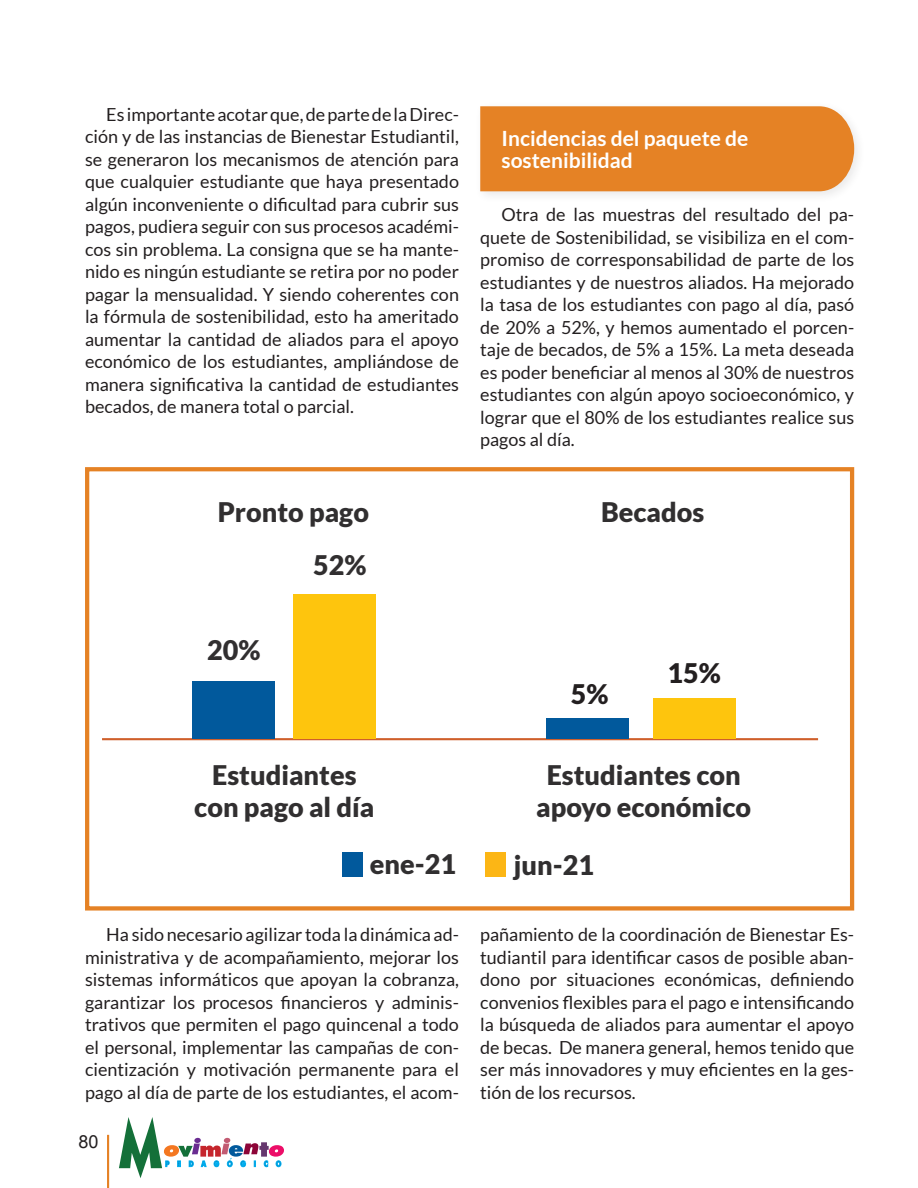
<style>
.page{position:relative;width:918px;height:1188px;background:#fff}
.page>*{position:absolute;margin:0;border:0;box-sizing:border-box;transform-origin:0 0}
.t1{font:900 27px/32.4px "Lato";color:#312f30;text-align:center}
.t2{font:900 27px "Lato";color:#231f20}
.t3{font:700 21px/22.5px "Lato";color:#fff}
.t4{font:18px/22.5px "Lato";color:#231f20;text-align:justify}
.t5{font:18px "Arial";color:#231f20}
.t6{font:12px "Times New Roman";color:#00aeef}
</style>
<div class="page">
<hr style="left:107px;top:1135px;width:2px;height:53px;background:#e58225">
<svg style="left:119px;top:1117px;width:165px;height:61px"></svg>
<div style="left:474px;top:100px;width:392px;height:103px;background:#231f20;opacity:.1"></div>
<div style="left:480px;top:106px;width:374px;height:85px;background:#e58225"></div>
<div style="left:85px;top:467px;width:769px;height:444px;border:4px solid #e58225"></div>
<hr style="left:102px;top:738px;width:716px;height:2px;background:#cf5f2b">
<div style="left:192px;top:681px;width:83px;height:58px;background:#01599c"></div>
<div style="left:546px;top:718px;width:83px;height:21px;background:#01599c"></div>
<div style="left:293px;top:594px;width:83px;height:145px;background:#fec50d"></div>
<div style="left:653px;top:698px;width:83px;height:41px;background:#fec50d"></div>
<div style="left:342px;top:852px;width:21px;height:24px;background:#01599c"></div>
<div style="left:485px;top:852px;width:21px;height:24px;background:#fcb615"></div>
<p class="t4" style="left:85px;top:103px;width:375px;text-indent:21px">Es importante acotar que, de parte de la Direc&shy;ción y de las instancias de Bienestar Estudiantil, se generaron los mecanismos de atención para que cualquier estudiante que haya presentado algún inconveniente o dificultad para cubrir sus pagos, pudiera seguir con sus procesos académi&shy;cos sin problema. La consigna que se ha mante&shy;nido es ningún estudiante se retira por no poder pagar la mensualidad. Y siendo coherentes con la fórmula de sostenibilidad, esto ha ameritado aumentar la cantidad de aliados para el apoyo económico de los estudiantes, ampliándose de manera significativa la cantidad de estudiantes becados, de manera total o parcial.</p>
<h1 class="t1" style="left:218px;top:485px;width:153px;line-height:53.6px;text-align:right">Pronto pago<br>52%</h1>
<p class="t3" style="left:502px;top:127px;width:248px">Incidencias del paquete de sostenibilidad</p>
<p class="t4" style="left:480px;top:203px;width:376px;text-indent:21px">Otra de las muestras del resultado del pa&shy;quete de Sostenibilidad, se visibiliza en el com&shy;promiso de corresponsabilidad de parte de los estudiantes y de nuestros aliados. Ha mejorado la tasa de los estudiantes con pago al día, pasó de 20% a 52%, y hemos aumentado el porcen&shy;taje de becados, de 5% a 15%. La meta deseada es poder beneficiar al menos al 30% de nuestros estudiantes con algún apoyo socioeconómico, y lograr que el 80% de los estudiantes realice sus pagos al día.</p>
<h1 class="t1" style="left:601px;top:495px;width:105px">Becados</h1>
<h1 class="t1" style="left:207px;top:634px;width:55px">20%</h1>
<h1 class="t2" style="left:571px;top:678px;width:39px">5%</h1>
<h1 class="t2" style="left:667px;top:657px;width:55px">15%</h1>
<h1 class="t1" style="left:194px;top:758px;width:182px">Estudiantes con pago al día</h1>
<h1 class="t1" style="left:370px;top:847px;width:88px">ene-21</h1>
<h1 class="t1" style="left:514px;top:849px;width:82px">jun-21</h1>
<h1 class="t1" style="left:536px;top:758px;width:217px">Estudiantes con apoyo económico</h1>
<p class="t4" style="left:85px;top:924px;width:375px;text-indent:21px">Ha sido necesario agilizar toda la dinámica ad&shy;ministrativa y de acompañamiento, mejorar los sistemas informáticos que apoyan la cobranza, garantizar los procesos financieros y adminis&shy;trativos que permiten el pago quincenal a todo el personal, implementar las campañas de con&shy;cientización y motivación permanente para el pago al día de parte de los estudiantes, el acom-</p>
<p class="t4" style="left:480px;top:924px;width:375px">pañamiento de la coordinación de Bienestar Es&shy;tudiantil para identificar casos de posible aban&shy;dono por situaciones económicas, definiendo convenios flexibles para el pago e intensificando la búsqueda de aliados para aumentar el apoyo de becas. De manera general, hemos tenido que ser más innovadores y muy eficientes en la ges&shy;tión de los recursos.</p>
<p class="t5" style="left:79px;top:1130px;width:22px">80</p>
<p class="t6" style="left:229px;top:1154px;width:5px">´</p>
</div>
